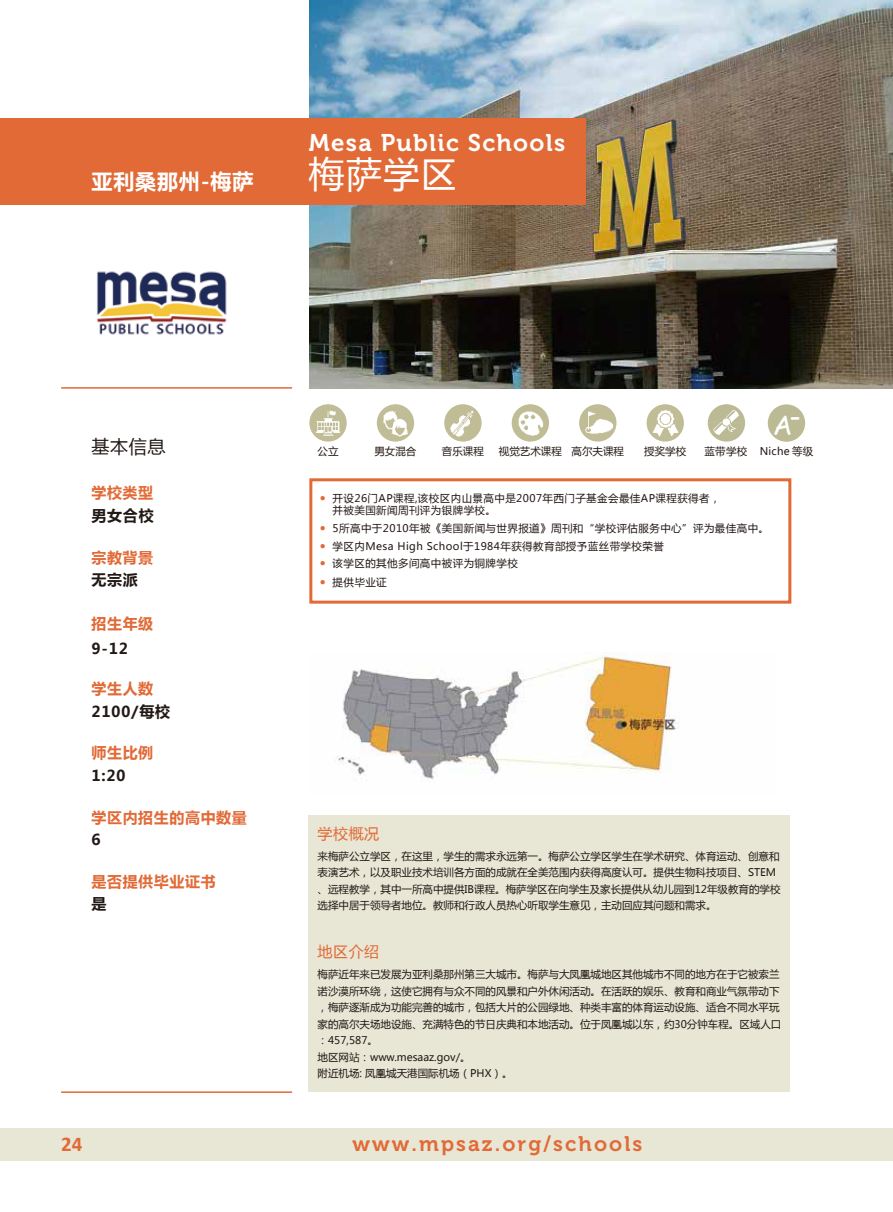
<style>
.page{position:relative;width:893px;height:1212px;background:#fff}
.page>*{position:absolute;margin:0;border:0;box-sizing:border-box;transform-origin:0 0}
.t1{font:36px "Microsoft Ya Hei";color:#fff}
.t2{font:27px "Comic Sans MS";color:#fff}
.t3{font:24px "Museo 700";letter-spacing:.055em;color:#fff}
.t4{font:21px "Museo 700";letter-spacing:.1em;color:#e16a36}
.t5{font:700 21px "Microsoft Ya Hei";letter-spacing:.04em;color:#fff}
.t6{font:700 21px "Calibri";color:#e16a36}
.t7{font:18px "Microsoft Ya Hei";color:#221815}
.t8{font:700 15px "Microsoft Ya Hei";letter-spacing:.04em;color:#e16a36}
.t9{font:700 15px "Microsoft Ya Hei";letter-spacing:.05em;color:#221815}
.t10{font:15px "Microsoft Ya Hei";letter-spacing:.04em;color:#e16a36}
.t11{font:10.5px/16.5px "Microsoft Ya Hei";color:#221815}
.t12{font:10.5px/12.6px "Microsoft Ya Hei";letter-spacing:.04em;color:#221815}
.t13{font:10.5px "Microsoft Ya Hei";letter-spacing:.02em;color:#221815}
.s1{font-family:"Calibri";font-weight:700;font-size:12px;color:#e16a36}
</style>
<div class="page">
<div style="left:309px;top:815px;width:481px;height:277px;background:#e8e7d5"></div>
<img style="left:309px;top:0;width:584px;height:388px">
<div style="left:0;top:118px;width:585px;height:86px;background:#e16a36"></div>
<div style="left:0;top:1128px;width:893px;height:32px;background:#e8e7d5"></div>
<div style="left:309px;top:478px;width:482px;height:126px;border:3px solid #e16a36"></div>
<hr style="left:61px;top:387px;width:231px;height:2px;background:#e16a36">
<hr style="left:61px;top:1091px;width:231px;height:2px;background:#e16a36">
<img style="left:96px;top:271px;width:131px;height:64px">
<img style="left:336px;top:652px;width:341px;height:130px">
<img style="left:309px;top:404px;width:38px;height:38px;border-radius:19px">
<img style="left:377px;top:404px;width:37px;height:38px;border-radius:19px">
<img style="left:444px;top:404px;width:38px;height:38px;border-radius:19px">
<img style="left:512px;top:404px;width:37px;height:38px;border-radius:19px">
<img style="left:579px;top:404px;width:37px;height:38px;border-radius:19px">
<img style="left:647px;top:404px;width:37px;height:38px;border-radius:19px">
<svg style="left:708px;top:404px;width:37px;height:38px"></svg>
<div style="left:768px;top:404px;width:37px;height:38px;background:#bcba94;border-radius:50%"></div>
<h3 class="t5" style="left:92px;top:167px;width:163px">亚利桑那州-梅萨</h3>
<h3 class="t3" style="left:309px;top:130px;width:258px">Mesa Public Schools</h3>
<h1 class="t1" style="left:309px;top:150px;width:150px">梅萨学区</h1>
<h3 class="t7" style="left:91px;top:435px;width:76px">基本信息</h3>
<h3 class="t8" style="left:91px;top:482px;width:63px">学校类型</h3>
<h3 class="t9" style="left:91px;top:505px;width:64px">男女合校</h3>
<h3 class="t8" style="left:91px;top:547px;width:63px">宗教背景</h3>
<h3 class="t9" style="left:91px;top:569px;width:48px">无宗派</h3>
<h3 class="t8" style="left:91px;top:613px;width:63px">招生年级</h3>
<h3 class="t9" style="left:91px;top:638px;width:38px">9-12</h3>
<h3 class="t8" style="left:91px;top:679px;width:63px">学生人数</h3>
<h3 class="t9" style="left:91px;top:701px;width:80px">2100/每校</h3>
<h3 class="t8" style="left:91px;top:742px;width:63px">师生比例</h3>
<h3 class="t9" style="left:91px;top:765px;width:36px">1:20</h3>
<h3 class="t8" style="left:91px;top:807px;width:157px">学区内招生的高中数量</h3>
<h3 class="t9" style="left:91px;top:829px;width:11px">6</h3>
<h3 class="t8" style="left:91px;top:871px;width:126px">是否提供毕业证书</h3>
<h3 class="t9" style="left:91px;top:893px;width:16px">是</h3>
<h3 class="t6" style="left:61px;top:1129px;width:23px">24</h3>
<h2 class="t2" style="left:773px;top:405px;width:29px">A<sup>-</sup></h2>
<p class="t11" style="left:318px;top:442px;width:22px">公立</p>
<p class="t11" style="left:374px;top:442px;width:43px">男女混合</p>
<p class="t11" style="left:442px;top:442px;width:43px">音乐课程</p>
<p class="t11" style="left:499px;top:442px;width:127px">视觉艺术课程 高尔夫课程</p>
<p class="t11" style="left:644px;top:442px;width:43px">授奖学校</p>
<p class="t13" style="left:705px;top:444px;width:110px">蓝带学校 Niche 等级</p>
<p class="t12" style="left:333px;top:491px;width:389px;text-indent:-13px"><span class="s1">•</span> 开设26门AP课程,该校区内山景高中是2007年西门子基金会最佳AP课程获得者，并被美国新闻周刊评为银牌学校。</p>
<p class="t12" style="left:320px;top:522px;width:451px"><span class="s1">•</span> 5所高中于2010年被《美国新闻与世界报道》周刊和“学校评估服务中心”评为最佳高中。</p>
<p class="t12" style="left:320px;top:539px;width:345px"><span class="s1">•</span> 学区内Mesa High School于1984年获得教育部授予蓝丝带学校荣誉</p>
<p class="t12" style="left:320px;top:557px;width:199px"><span class="s1">•</span> 该学区的其他多间高中被评为铜牌学校</p>
<p class="t11" style="left:320px;top:573px;width:68px"><span class="s1">•</span> 提供毕业证</p>
<h3 class="t10" style="left:318px;top:823px;width:63px">学校概况</h3>
<p class="t11" style="left:318px;top:847px;width:464px">来梅萨公立学区，在这里，学生的需求永远第一。梅萨公立学区学生在学术研究、体育运动、创意和表演艺术，以及职业技术培训各方面的成就在全美范围内获得高度认可。提供生物科技项目、STEM、远程教学，其中一所高中提供IB课程。梅萨学区在向学生及家长提供从幼儿园到12年级教育的学校选择中居于领导者地位。教师和行政人员热心听取学生意见，主动回应其问题和需求。</p>
<h3 class="t10" style="left:318px;top:942px;width:63px">地区介绍</h3>
<p class="t11" style="left:318px;top:966px;width:465px">梅萨近年来已发展为亚利桑那州第三大城市。梅萨与大凤凰城地区其他城市不同的地方在于它被索兰诺沙漠所环绕，这使它拥有与众不同的风景和户外休闲活动。在活跃的娱乐、教育和商业气氛带动下，梅萨逐渐成为功能完善的城市，包括大片的公园绿地、种类丰富的体育运动设施、适合不同水平玩家的高尔夫场地设施、充满特色的节日庆典和本地活动。位于凤凰城以东，约30分钟车程。区域人口：457,587。<br>地区网站：www.mesaaz.gov/。<br>附近机场: 凤凰城天港国际机场（PHX）。</p>
<h3 class="t4" style="left:353px;top:1132px;width:291px">www.mpsaz.org/schools</h3>
</div>
